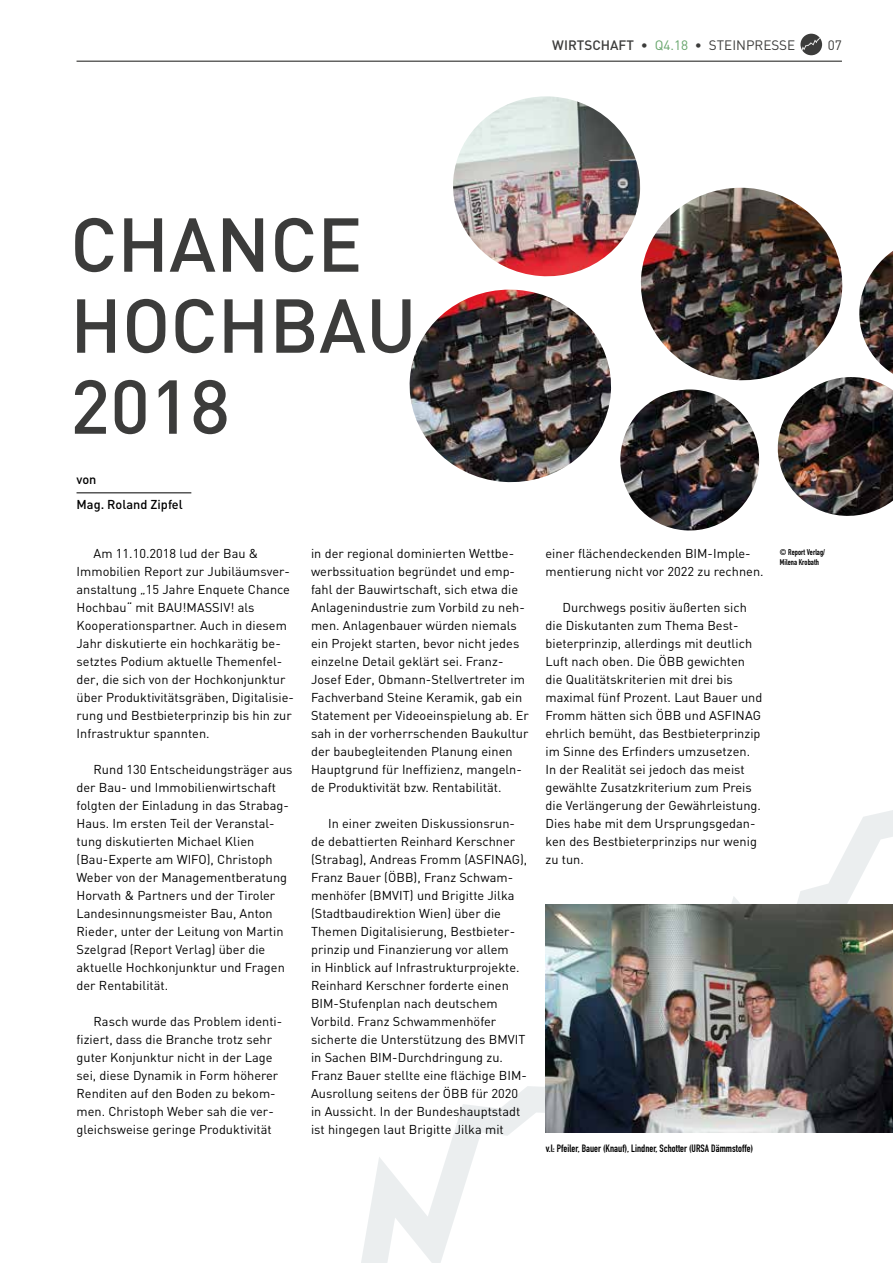
<style>
.page{position:relative;width:893px;height:1263px;background:#fff}
.page>*{position:absolute;margin:0;border:0;box-sizing:border-box;transform-origin:0 0}
.t1{font:500 75px/81px "DIN";color:#3c3c3b}
.t2{font:13.5px "DIN";color:#3c3c3b}
.t3{font:12.75px/18px "DIN";letter-spacing:.005em;color:#000}
.t4{font:500 12.75px/25.5px "DIN";color:#000}
.t5{font:10.5px "DIN Engschrift";letter-spacing:.005em;color:#000}
.t6{font:8.25px/9.8px "DIN Engschrift";letter-spacing:.005em;color:#000}
.s1{font-weight:500}
.s2{color:#66a56b}
</style>
<div class="page">
<hr style="left:77px;top:61px;width:765px;height:1px;background:#3c3c3b">
<svg style="left:361px;top:810px;width:532px;height:453px"></svg>
<img style="left:546px;top:905px;width:347px;height:228px">
<div style="left:800px;top:34px;width:22px;height:21px;background:#3c3c3b;border-radius:50%"></div>
<svg style="left:801px;top:37px;width:20px;height:15px"></svg>
<img style="left:409px;top:96px;width:484px;height:435px">
<hr style="left:77px;top:492px;width:114px;height:1px;background:#000">
<p class="t2" style="left:552px;top:37px;width:244px"><span class="s1">WIRTSCHAFT</span> • <span class="s2">Q4.18</span> • STEINPRESSE</p>
<p class="t2" style="left:828px;top:37px;width:16px">07</p>
<h1 class="t1" style="left:70px;top:202px;width:348px">CHANCE<br>HOCHBAU<br>2018</h1>
<p class="t4" style="left:77px;top:466px;width:108px">von<br>Mag. Roland Zipfel</p>
<p class="t3" style="left:77px;top:544px;width:219px;text-indent:17px">Am 11.10.2018 lud der Bau &amp; Immobilien Report zur Jubiläumsver&shy;anstaltung „15 Jahre Enquete Chance Hochbau“ mit BAU!MASSIV! als Kooperationspartner. Auch in diesem Jahr diskutierte ein hochkarätig be&shy;setztes Podium aktuelle Themenfel&shy;der, die sich von der Hochkonjunktur über Produktivitätsgräben, Digitalisie&shy;rung und Bestbieterprinzip bis hin zur Infrastruktur spannten.</p>
<p class="t3" style="left:77px;top:760px;width:218px;text-indent:17px">Rund 130 Entscheidungsträger aus der Bau- und Immobilienwirtschaft folgten der Einladung in das Strabag-Haus. Im ersten Teil der Veranstal&shy;tung diskutierten Michael Klien (Bau-Experte am WIFO), Christoph Weber von der Managementberatung Horvath &amp; Partners und der Tiroler Landesinnungsmeister Bau, Anton Rieder, unter der Leitung von Martin Szelgrad (Report Verlag) über die aktuelle Hochkonjunktur und Fragen der Rentabilität.</p>
<p class="t3" style="left:77px;top:1012px;width:205px;text-indent:17px">Rasch wurde das Problem identi&shy;fiziert, dass die Branche trotz sehr guter Konjunktur nicht in der Lage sei, diese Dynamik in Form höherer Renditen auf den Boden zu bekom&shy;men. Christoph Weber sah die ver&shy;gleichsweise geringe Produktivität</p>
<p class="t3" style="left:311px;top:544px;width:219px">in der regional dominierten Wettbe&shy;werbssituation begründet und emp&shy;fahl der Bauwirtschaft, sich etwa die Anlagenindustrie zum Vorbild zu neh&shy;men. Anlagenbauer würden niemals ein Projekt starten, bevor nicht jedes einzelne Detail geklärt sei. Franz-Josef Eder, Obmann-Stellvertreter im Fachverband Steine Keramik, gab ein Statement per Videoeinspielung ab. Er sah in der vorherrschenden Baukultur der baubegleitenden Planung einen Hauptgrund für Ineffizienz, mangeln&shy;de Produktivität bzw. Rentabilität.</p>
<p class="t3" style="left:311px;top:814px;width:218px;text-indent:17px">In einer zweiten Diskussionsrun&shy;de debattierten Reinhard Kerschner (Strabag), Andreas Fromm (ASFINAG), Franz Bauer (ÖBB), Franz Schwam&shy;menhöfer (BMVIT) und Brigitte Jilka (Stadtbaudirektion Wien) über die Themen Digitalisierung, Bestbieter&shy;prinzip und Finanzierung vor allem<br>in Hinblick auf Infrastrukturprojekte.<br>Reinhard Kerschner forderte einen BIM-Stufenplan nach deutschem Vorbild. Franz Schwammenhöfer sicherte die Unterstützung des BMVIT in Sachen BIM-Durchdringung zu.<br>Franz Bauer stellte eine flächige BIM-Ausrollung seitens der ÖBB für 2020 in Aussicht. In der Bundeshauptstadt ist hingegen laut Brigitte Jilka mit</p>
<p class="t3" style="left:545px;top:544px;width:220px">einer flächendeckenden BIM-Imple&shy;mentierung nicht vor 2022 zu rechnen.</p>
<p class="t3" style="left:545px;top:598px;width:218px;text-indent:17px">Durchwegs positiv äußerten sich die Diskutanten zum Thema Best&shy;bieterprinzip, allerdings mit deutlich Luft nach oben. Die ÖBB gewichten die Qualitätskriterien mit drei bis maximal fünf Prozent. Laut Bauer und Fromm hätten sich ÖBB und ASFINAG ehrlich bemüht, das Bestbieterprinzip im Sinne des Erfinders umzusetzen.<br>In der Realität sei jedoch das meist gewählte Zusatzkriterium zum Preis die Verlängerung der Gewährleistung.<br>Dies habe mit dem Ursprungsgedan&shy;ken des Bestbieterprinzips nur wenig zu tun.</p>
<p class="t5" style="left:546px;top:1142px;width:209px">v.l: Pfeiler, Bauer (Knauf), Lindner, Schotter (URSA Dämmstoffe)</p>
<p class="t6" style="left:780px;top:547px;width:47px">© Report Verlag/<br>Milena Krobath</p>
</div>
